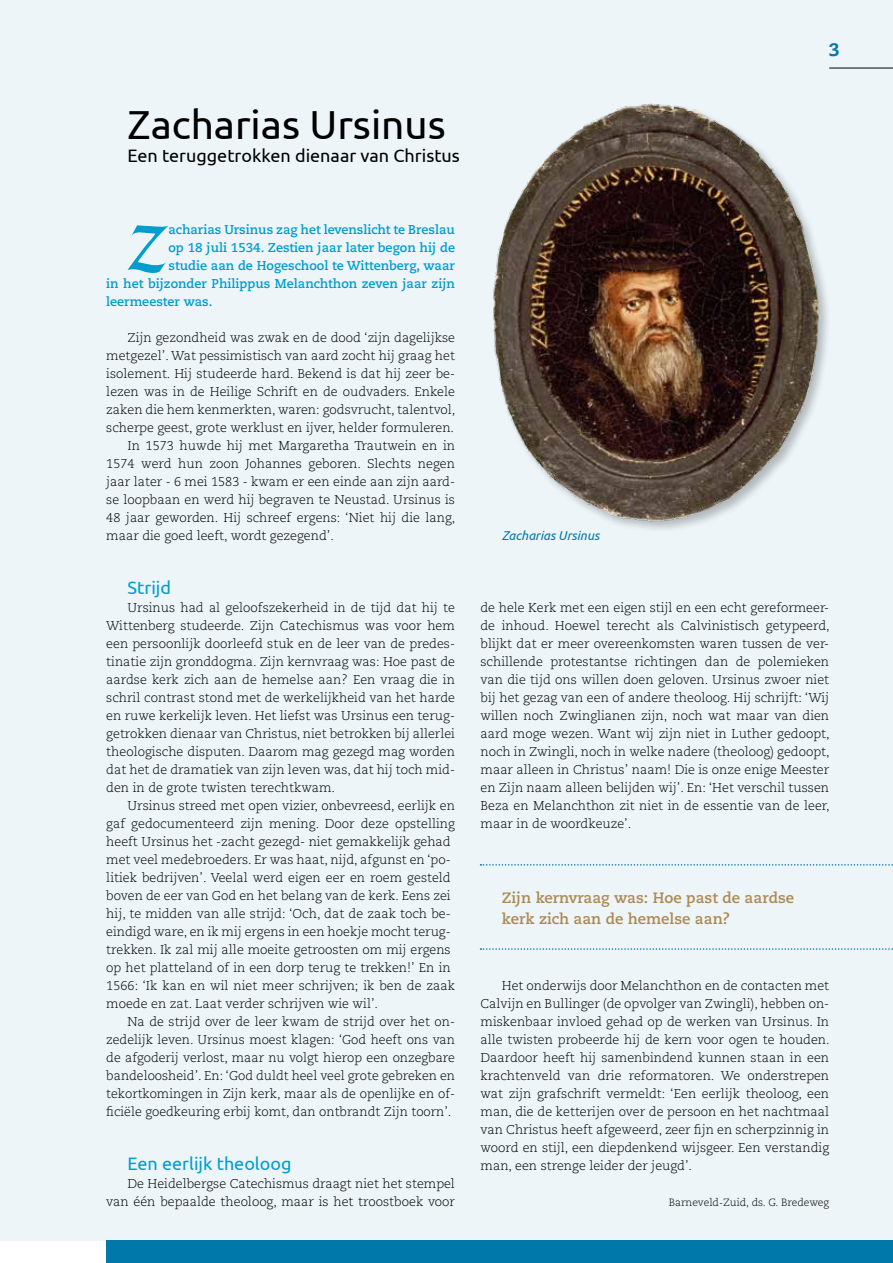
<style>
.page{position:relative;width:893px;height:1263px;background:#fff}
.page>*{position:absolute;margin:0;border:0;box-sizing:border-box;transform-origin:0 0}
.t1{font:66.75px "Mac Humaine";color:#009dcd}
.t2{font:40.5px "Ubuntu";color:#000}
.t3{font:18px "Ubuntu";color:#000}
.t4{font:18px "Ubuntu";color:#009dcd}
.t5{font:800 18px "Caecilia LT Std";color:#0078a9}
.t6{font:700 15px/21px "Caecilia LT Std";color:#ab8951}
.t7{font:300 12.75px/18px "Caecilia LT Std";color:#000;text-align:justify}
.t8{font:700 12.75px "Caecilia LT Std";color:#009dcd}
.t9{font:italic 12.75px "Ubuntu";color:#0078a9}
.t10{font:300 10.5px "Caecilia LT Std";color:#000}
</style>
<div class="page">
<div style="left:0;top:0;width:893px;height:1240px;background:#edf5f9"></div>
<svg style="left:480px;top:864px;width:413px;height:2px"></svg>
<svg style="left:480px;top:948px;width:413px;height:2px"></svg>
<div style="left:491px;top:103px;width:338px;height:429px;background:#000;opacity:.25"></div>
<img style="left:491px;top:103px;width:329px;height:424px">
<hr style="left:829px;top:68px;width:64px;height:1px;background:#000">
<div style="left:106px;top:1240px;width:787px;height:23px;background:#0078a9"></div>
<h2 class="t2" style="left:128px;top:100px;width:320px">Zacharias Ursinus</h2>
<h3 class="t3" style="left:128px;top:145px;width:334px">Een teruggetrokken dienaar van Christus</h3>
<h3 class="t5" style="left:829px;top:38px;width:12px">3</h3>
<h1 class="t1" style="left:128px;top:224px;width:42px">Z</h1>
<p class="t8" style="left:168px;top:222px;width:288px">acharias Ursinus zag het levenslicht te Breslau</p>
<p class="t8" style="left:168px;top:240px;width:288px">op 18 juli 1534. Zestien jaar later begon hij de</p>
<p class="t8" style="left:168px;top:258px;width:288px">studie aan de Hogeschool te Wittenberg, waar</p>
<p class="t8" style="left:106px;top:276px;width:350px">in het bijzonder Philippus Melanchthon zeven jaar zijn</p>
<p class="t8" style="left:106px;top:294px;width:108px">leermeester was.</p>
<p class="t7" style="left:128px;top:329px;width:329px">Zijn gezondheid was zwak en de dood ‘zijn dagelijkse</p>
<p class="t7" style="left:106px;top:347px;width:350px">metgezel’. Wat pessimistisch van aard zocht hij graag het</p>
<p class="t7" style="left:106px;top:365px;width:350px">isolement. Hij studeerde hard. Bekend is dat hij zeer be-</p>
<p class="t7" style="left:106px;top:383px;width:350px">lezen was in de Heilige Schrift en de oudvaders. Enkele</p>
<p class="t7" style="left:106px;top:401px;width:351px">zaken die hem kenmerkten, waren: godsvrucht, talentvol,</p>
<p class="t7" style="left:106px;top:419px;width:349px">scherpe geest, grote werklust en ijver, helder formuleren.</p>
<p class="t7" style="left:128px;top:437px;width:329px">In 1573 huwde hij met Margaretha Trautwein en in</p>
<p class="t7" style="left:106px;top:455px;width:350px">1574 werd hun zoon Johannes geboren. Slechts negen</p>
<p class="t7" style="left:106px;top:473px;width:350px">jaar later - 6 mei 1583 - kwam er een einde aan zijn aard-</p>
<p class="t7" style="left:106px;top:491px;width:350px">se loopbaan en werd hij begraven te Neustad. Ursinus is</p>
<p class="t7" style="left:106px;top:509px;width:351px">48 jaar geworden. Hij schreef ergens: ‘Niet hij die lang,</p>
<p class="t7" style="left:106px;top:527px;width:229px">maar die goed leeft, wordt gezegend’.</p>
<h3 class="t4" style="left:128px;top:577px;width:45px">Strijd</h3>
<p class="t7" style="left:106px;top:599px;width:350px;text-indent:21px">Ursinus had al geloofszekerheid in de tijd dat hij te Wittenberg studeerde. Zijn Catechismus was voor hem een persoonlijk doorleefd stuk en de leer van de predes&shy;tinatie zijn gronddogma. Zijn kernvraag was: Hoe past de aardse kerk zich aan de hemelse aan? Een vraag die in schril contrast stond met de werkelijkheid van het harde en ruwe kerkelijk leven. Het liefst was Ursinus een terug&shy;getrokken dienaar van Christus, niet betrokken bij allerlei theologische disputen. Daarom mag gezegd mag worden dat het de dramatiek van zijn leven was, dat hij toch mid&shy;den in de grote twisten terechtkwam.</p>
<p class="t7" style="left:106px;top:797px;width:350px;text-align:left;text-indent:21px">Ursinus streed met open vizier, onbevreesd, eerlijk en gaf gedocumenteerd zijn mening. Door deze opstelling heeft Ursinus het -zacht gezegd- niet gemakkelijk gehad met veel medebroeders. Er was haat, nijd, afgunst en ‘po&shy;litiek bedrijven’. Veelal werd eigen eer en roem gesteld boven de eer van God en het belang van de kerk. Eens zei hij, te midden van alle strijd: ‘Och, dat de zaak toch be&shy;ëindigd ware, en ik mij ergens in een hoekje mocht terug&shy;trekken. Ik zal mij alle moeite getroosten om mij ergens op het platteland of in een dorp terug te trekken!’ En in 1566: ‘Ik kan en wil niet meer schrijven; ik ben de zaak moede en zat. Laat verder schrijven wie wil’.</p>
<p class="t7" style="left:106px;top:1013px;width:350px;text-indent:21px">Na de strijd over de leer kwam de strijd over het on&shy;zedelijk leven. Ursinus moest klagen: ‘God heeft ons van de afgoderij verlost, maar nu volgt hierop een onzegbare bandeloosheid’. En: ‘God duldt heel veel grote gebreken en tekortkomingen in Zijn kerk, maar als de openlijke en of&shy;ficiële goedkeuring erbij komt, dan ontbrandt Zijn toorn’.</p>
<h3 class="t4" style="left:128px;top:1153px;width:165px">Een eerlijk theoloog</h3>
<p class="t7" style="left:106px;top:1175px;width:350px;text-align:right">De Heidelbergse Catechismus draagt niet het stempel van één bepaalde theoloog, maar is het troostboek voor</p>
<p class="t9" style="left:502px;top:528px;width:99px">Zacharias Ursinus</p>
<p class="t7" style="left:480px;top:599px;width:351px">de hele Kerk met een eigen stijl en een echt gereformeer&shy;de inhoud. Hoewel terecht als Calvinistisch getypeerd, blijkt dat er meer overeenkomsten waren tussen de ver&shy;schillende protestantse richtingen dan de polemieken van die tijd ons willen doen geloven. Ursinus zwoer niet bij het gezag van een of andere theoloog. Hij schrijft: ‘Wij willen noch Zwinglianen zijn, noch wat maar van dien aard moge wezen. Want wij zijn niet in Luther gedoopt, noch in Zwingli, noch in welke nadere (theoloog) gedoopt, maar alleen in Christus’ naam! Die is onze enige Meester en Zijn naam alleen belijden wij’. En: ‘Het verschil tussen Beza en Melanchthon zit niet in de essentie van de leer, maar in de woordkeuze’.</p>
<p class="t6" style="left:502px;top:887px;width:294px">Zijn kernvraag was: Hoe past de aardse kerk zich aan de hemelse aan?</p>
<p class="t7" style="left:480px;top:977px;width:351px;text-indent:21px">Het onderwijs door Melanchthon en de contacten met Calvijn en Bullinger (de opvolger van Zwingli), hebben on&shy;miskenbaar invloed gehad op de werken van Ursinus. In alle twisten probeerde hij de kern voor ogen te houden.<br>Daardoor heeft hij samenbindend kunnen staan in een krachtenveld van drie reformatoren. We onderstrepen wat zijn grafschrift vermeldt: ‘Een eerlijk theoloog, een man, die de ketterijen over de persoon en het nachtmaal van Christus heeft afgeweerd, zeer fijn en scherpzinnig in woord en stijl, een diepdenkend wijsgeer. Een verstandig man, een strenge leider der jeugd’.</p>
<p class="t10" style="left:669px;top:1196px;width:162px">Barneveld-Zuid, ds. G. Bredeweg</p>
</div>
